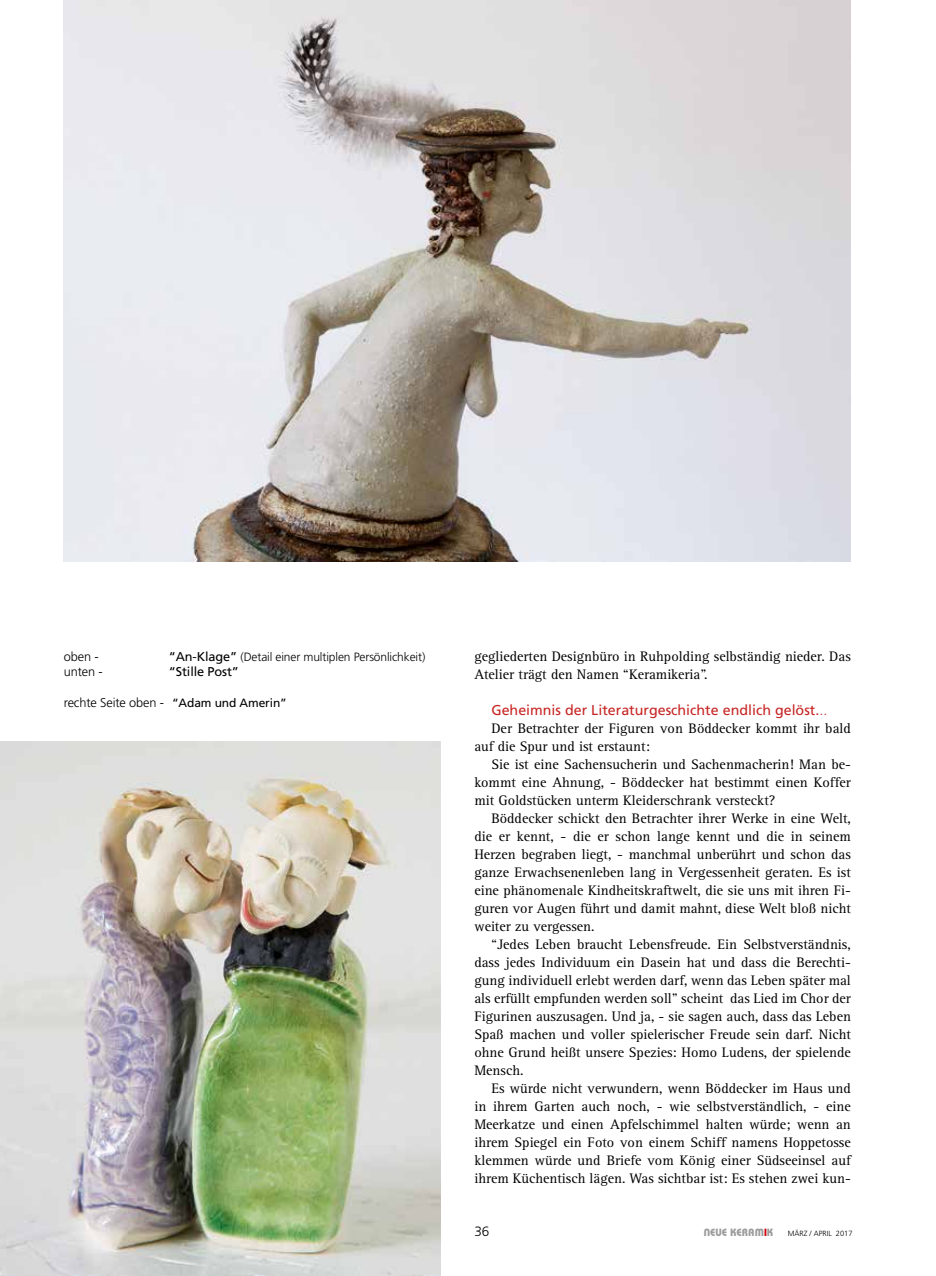
<style>
.page{position:relative;width:936px;height:1276px;background:#fff}
.page>*{position:absolute;margin:0;border:0;box-sizing:border-box;transform-origin:0 0}
.t1{font:14.25px/18px "Rotis Serif";color:#000;text-align:justify}
.t2{font:14.25px "Frutiger";color:#c72624}
.t3{font:300 13.5px "Frutiger";color:#000}
.t4{font:300 12.75px "Frutiger";letter-spacing:-.01em;color:#000}
.t5{font:12.75px "Frutiger";letter-spacing:-.01em;color:#000}
.t6{font:300 12px "Frutiger";letter-spacing:-.01em;color:#000}
.t7{font:10.5px "Keramik";color:#9c9c9d}
.t8{font:300 7.5px "Frutiger";color:#000}
.s1{font-weight:400;font-size:12.75px}
.s2{font-weight:400;font-size:12px}
.s3{font-weight:300}
.s4{color:#ce0107}
</style>
<div class="page">
<img style="left:64px;top:0;width:786px;height:561px">
<img style="left:0;top:741px;width:440px;height:535px">
<p class="t4" style="left:64px;top:649px;width:36px">oben -</p>
<p class="t6" style="left:169px;top:650px;width:258px"><span class="s1">“An-Klage”</span> (Detail einer multiplen Persönlichkeit)</p>
<p class="t4" style="left:64px;top:664px;width:40px">unten -</p>
<p class="t5" style="left:169px;top:664px;width:72px">“Stille Post”</p>
<p class="t4" style="left:64px;top:695px;width:224px">rechte Seite oben - <span class="s2">“Adam und Amerin”</span></p>
<p class="t1" style="left:474px;top:647px;width:378px">gegliederten Designbüro in Ruhpolding selbständig nieder. Das<br>Atelier trägt den Namen “Keramikeria”.</p>
<p class="t2" style="left:491px;top:701px;width:337px">Geheimnis der Literaturgeschichte endlich gelöst.<span class="s3">..</span></p>
<p class="t1" style="left:474px;top:719px;width:378px;text-indent:17px">Der Betrachter der Figuren von Böddecker kommt ihr bald auf die Spur und ist erstaunt:</p>
<p class="t1" style="left:474px;top:755px;width:378px;text-indent:17px">Sie ist eine Sachensucherin und Sachenmacherin! Man be&shy;kommt eine Ahnung, - Böddecker hat bestimmt einen Koffer mit Goldstücken unterm Kleiderschrank versteckt?</p>
<p class="t1" style="left:474px;top:809px;width:378px;text-indent:17px">Böddecker schickt den Betrachter ihrer Werke in eine Welt, die er kennt, - die er schon lange kennt und die in seinem Herzen begraben liegt, - manchmal unberührt und schon das ganze Erwachsenenleben lang in Vergessenheit geraten. Es ist eine phänomenale Kindheitskraftwelt, die sie uns mit ihren Fi&shy;guren vor Augen führt und damit mahnt, diese Welt bloß nicht weiter zu vergessen.</p>
<p class="t1" style="left:474px;top:935px;width:378px;text-indent:17px">“Jedes Leben braucht Lebensfreude. Ein Selbstverständnis, dass jedes Individuum ein Dasein hat und dass die Berechti&shy;gung individuell erlebt werden darf, wenn das Leben später mal als erfüllt empfunden werden soll” scheint das Lied im Chor der Figurinen auszusagen. Und ja, - sie sagen auch, dass das Leben Spaß machen und voller spielerischer Freude sein darf. Nicht ohne Grund heißt unsere Spezies: Homo Ludens, der spielende Mensch.</p>
<p class="t1" style="left:474px;top:1079px;width:378px;text-indent:17px">Es würde nicht verwundern, wenn Böddecker im Haus und in ihrem Garten auch noch, - wie selbstverständlich, - eine Meerkatze und einen Apfelschimmel halten würde; wenn an ihrem Spiegel ein Foto von einem Schiff namens Hoppetosse klemmen würde und Briefe vom König einer Südseeinsel auf ihrem Küchentisch lägen. Was sichtbar ist: Es stehen zwei kun-</p>
<p class="t3" style="left:474px;top:1223px;width:17px">36</p>
<p class="t7" style="left:703px;top:1225px;width:71px">NEUE KERAM<span class="s4">I</span>K</p>
<p class="t8" style="left:787px;top:1229px;width:66px">MÄRZ / APRIL 2017</p>
</div>
